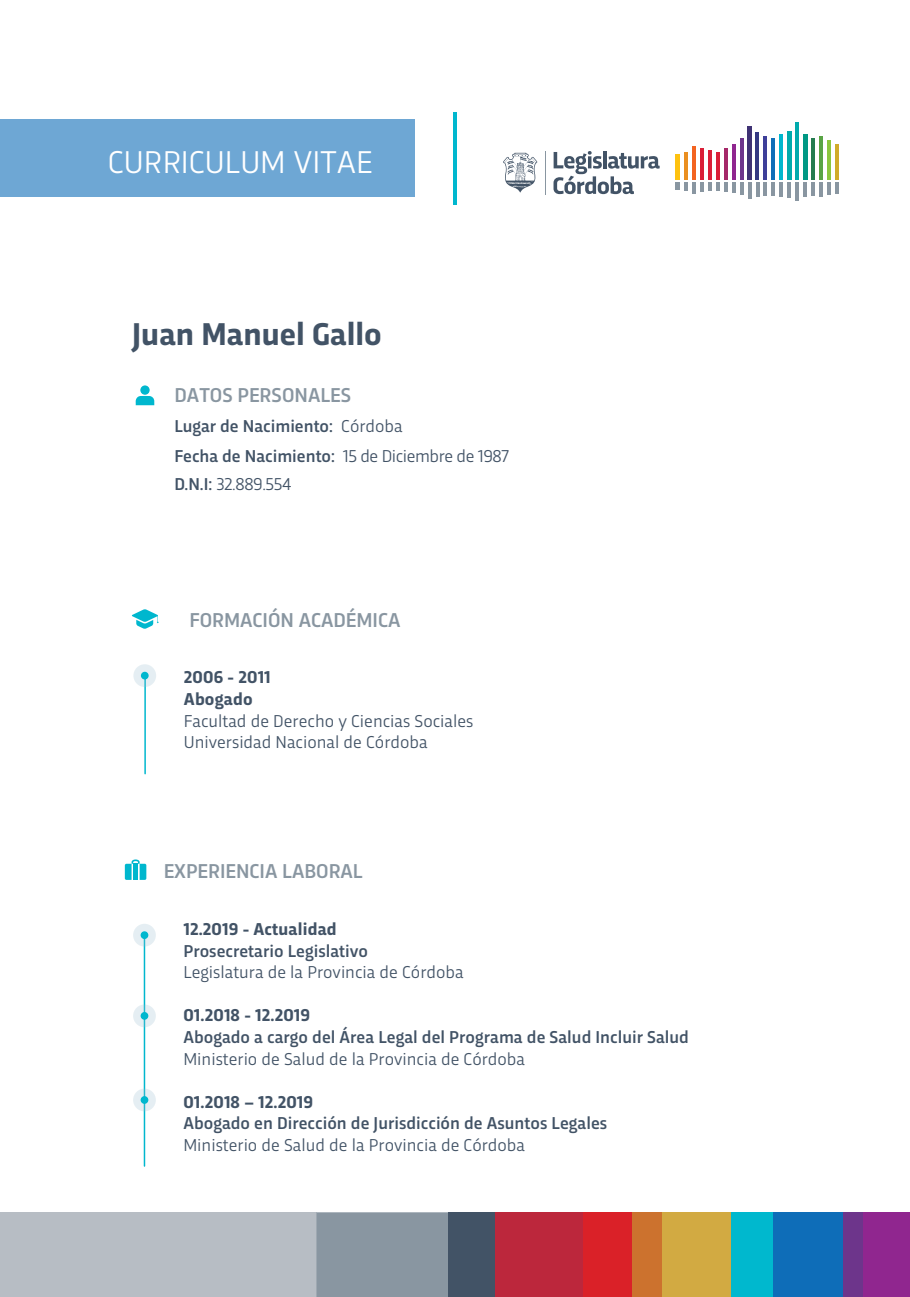
<style>
.page{position:relative;width:910px;height:1297px;background:#fff}
.page>*{position:absolute;margin:0;border:0;box-sizing:border-box;transform-origin:0 0}
.t1{font:700 33px "Trasandina";color:#425366}
.t2{font:33px "Trasandina";color:#fff}
.t3{font:500 21px "Trasandina";color:#8996a1}
.t4{font:500 18px/30.2px "Trasandina";color:#425366}
.t5{font:18px/21.6px "Trasandina";color:#425366}
.t6{font:700 18px/21.6px "Trasandina";letter-spacing:.01em;color:#425366}
.s1{font-weight:400}
.s2{font-weight:500}
</style>
<div class="page">
<div style="left:0;top:120px;width:415px;height:77px;background:#6ea7d4"></div>
<hr style="left:676px;top:155px;width:4px;height:25px;background:#fec210">
<hr style="left:684px;top:153px;width:4px;height:27px;background:#ea8f21">
<hr style="left:692px;top:147px;width:4px;height:33px;background:#f36421">
<hr style="left:700px;top:149px;width:4px;height:31px;background:#da1f38">
<hr style="left:708px;top:151px;width:4px;height:29px;background:#da1f38">
<hr style="left:716px;top:153px;width:4px;height:27px;background:#da1f38">
<hr style="left:724px;top:149px;width:4px;height:31px;background:#a52869">
<hr style="left:732px;top:145px;width:4px;height:35px;background:#90268f">
<hr style="left:740px;top:139px;width:3px;height:41px;background:#6d358b">
<hr style="left:747px;top:126px;width:4px;height:54px;background:#3f3274">
<hr style="left:755px;top:132px;width:4px;height:48px;background:#343882">
<hr style="left:763px;top:136px;width:4px;height:44px;background:#3e3f99">
<hr style="left:771px;top:139px;width:4px;height:41px;background:#0f6eb8">
<hr style="left:779px;top:134px;width:4px;height:46px;background:#00b7ce">
<hr style="left:787px;top:131px;width:4px;height:49px;background:#00aaad">
<hr style="left:795px;top:122px;width:4px;height:58px;background:#00aaad">
<hr style="left:803px;top:134px;width:4px;height:46px;background:#009884">
<hr style="left:811px;top:139px;width:4px;height:41px;background:#247c50">
<hr style="left:819px;top:136px;width:4px;height:44px;background:#59a445">
<hr style="left:827px;top:141px;width:4px;height:39px;background:#8bc63e">
<hr style="left:835px;top:145px;width:4px;height:35px;background:#d1ab2a">
<svg style="left:676px;top:182px;width:12px;height:8px"></svg>
<hr style="left:692px;top:182px;width:4px;height:11px;background:#8996a1">
<svg style="left:700px;top:182px;width:28px;height:9px"></svg>
<hr style="left:732px;top:182px;width:4px;height:10px;background:#8996a1">
<svg style="left:740px;top:182px;width:3px;height:12px"></svg>
<svg style="left:748px;top:182px;width:3px;height:17px"></svg>
<hr style="left:756px;top:182px;width:3px;height:15px;background:#8996a1">
<hr style="left:763px;top:182px;width:4px;height:13px;background:#8996a1">
<hr style="left:771px;top:182px;width:4px;height:14px;background:#8996a1">
<hr style="left:779px;top:182px;width:4px;height:14px;background:#8996a1">
<hr style="left:787px;top:182px;width:4px;height:15px;background:#8996a1">
<hr style="left:795px;top:182px;width:4px;height:19px;background:#8996a1">
<hr style="left:803px;top:182px;width:4px;height:14px;background:#8996a1">
<hr style="left:811px;top:182px;width:4px;height:13px;background:#8996a1">
<hr style="left:819px;top:182px;width:4px;height:14px;background:#8996a1">
<hr style="left:827px;top:182px;width:4px;height:12px;background:#8996a1">
<hr style="left:835px;top:182px;width:4px;height:11px;background:#8996a1">
<svg style="left:553px;top:151px;width:107px;height:43px"></svg>
<svg style="left:503px;top:153px;width:34px;height:40px"></svg>
<hr style="left:545px;top:151px;width:1px;height:43px;background:#8996a1">
<hr style="left:144px;top:679px;width:2px;height:95px;background:#00b7ce">
<hr style="left:453px;top:112px;width:4px;height:93px;background:#00b7ce">
<svg style="left:133px;top:664px;width:23px;height:23px"></svg>
<div style="left:141px;top:672px;width:8px;height:7px;background:#00b7ce;border-radius:50%"></div>
<div style="left:0;top:1212px;width:316px;height:85px;background:#b7bdc4"></div>
<div style="left:316px;top:1212px;width:133px;height:85px;background:#8996a1"></div>
<div style="left:490px;top:1212px;width:93px;height:85px;background:#bc273c"></div>
<div style="left:583px;top:1212px;width:49px;height:85px;background:#da2128"></div>
<div style="left:632px;top:1212px;width:30px;height:85px;background:#cc722e"></div>
<div style="left:828px;top:1212px;width:35px;height:85px;background:#6d358b"></div>
<div style="left:863px;top:1212px;width:46px;height:85px;background:#90268f"></div>
<div style="left:662px;top:1212px;width:69px;height:85px;background:#d2aa42"></div>
<div style="left:449px;top:1212px;width:46px;height:85px;background:#425366"></div>
<div style="left:731px;top:1212px;width:43px;height:85px;background:#00b8ce"></div>
<div style="left:774px;top:1212px;width:69px;height:85px;background:#0e6db8"></div>
<svg style="left:132px;top:609px;width:27px;height:20px"></svg>
<svg style="left:135px;top:396px;width:19px;height:9px"></svg>
<svg style="left:140px;top:385px;width:10px;height:10px"></svg>
<svg style="left:125px;top:859px;width:21px;height:21px"></svg>
<hr style="left:144px;top:937px;width:1px;height:229px;background:#00b7ce">
<svg style="left:133px;top:924px;width:23px;height:22px"></svg>
<div style="left:141px;top:931px;width:7px;height:8px;background:#00b7ce;border-radius:50%"></div>
<svg style="left:133px;top:1004px;width:23px;height:23px"></svg>
<div style="left:141px;top:1012px;width:7px;height:8px;background:#00b7ce;border-radius:50%"></div>
<svg style="left:133px;top:1088px;width:23px;height:23px"></svg>
<div style="left:141px;top:1096px;width:7px;height:8px;background:#00b7ce;border-radius:50%"></div>
<h1 class="t2" style="left:108px;top:137px;width:266px">CURRICULUM VITAE</h1>
<h1 class="t1" style="left:132px;top:310px;width:251px">Juan Manuel Gallo</h1>
<p class="t3" style="left:174px;top:379px;width:178px">DATOS PERSONALES</p>
<p class="t4" style="left:174px;top:410px;width:336px">Lugar de Nacimiento: <span class="s1">Córdoba<br></span>Fecha de Nacimiento: <span class="s1">15 de Diciembre de 1987</span></p>
<p class="t5" style="left:174px;top:471px;width:119px"><span class="s2">D.N.I:</span> 32.889.554</p>
<p class="t3" style="left:189px;top:604px;width:212px">FORMACIÓN ACADÉMICA</p>
<p class="t6" style="left:184px;top:665px;width:88px">2006 - 2011<br>Abogado</p>
<p class="t5" style="left:184px;top:708px;width:291px">Facultad de Derecho y Ciencias Sociales<br>Universidad Nacional de Córdoba</p>
<p class="t3" style="left:164px;top:856px;width:201px">EXPERIENCIA LABORAL</p>
<p class="t6" style="left:183px;top:917px;width:155px">12.2019 - Actualidad</p>
<p class="t4" style="left:183px;top:934px;width:186px">Prosecretario Legislativo</p>
<p class="t5" style="left:183px;top:960px;width:282px">Legislatura de la Provincia de Córdoba</p>
<p class="t6" style="left:183px;top:1003px;width:128px">01.2018 - 12.2019</p>
<p class="t4" style="left:183px;top:1020px;width:507px">Abogado a cargo del Área Legal del Programa de Salud Incluir Salud</p>
<p class="t5" style="left:183px;top:1046px;width:343px">Ministerio de Salud de la Provincia de Córdoba</p>
<p class="t6" style="left:183px;top:1089px;width:131px">01.2018 – 12.2019</p>
<p class="t4" style="left:183px;top:1107px;width:425px">Abogado en Dirección de Jurisdicción de Asuntos Legales</p>
<p class="t5" style="left:183px;top:1133px;width:343px">Ministerio de Salud de la Provincia de Córdoba</p>
</div>
